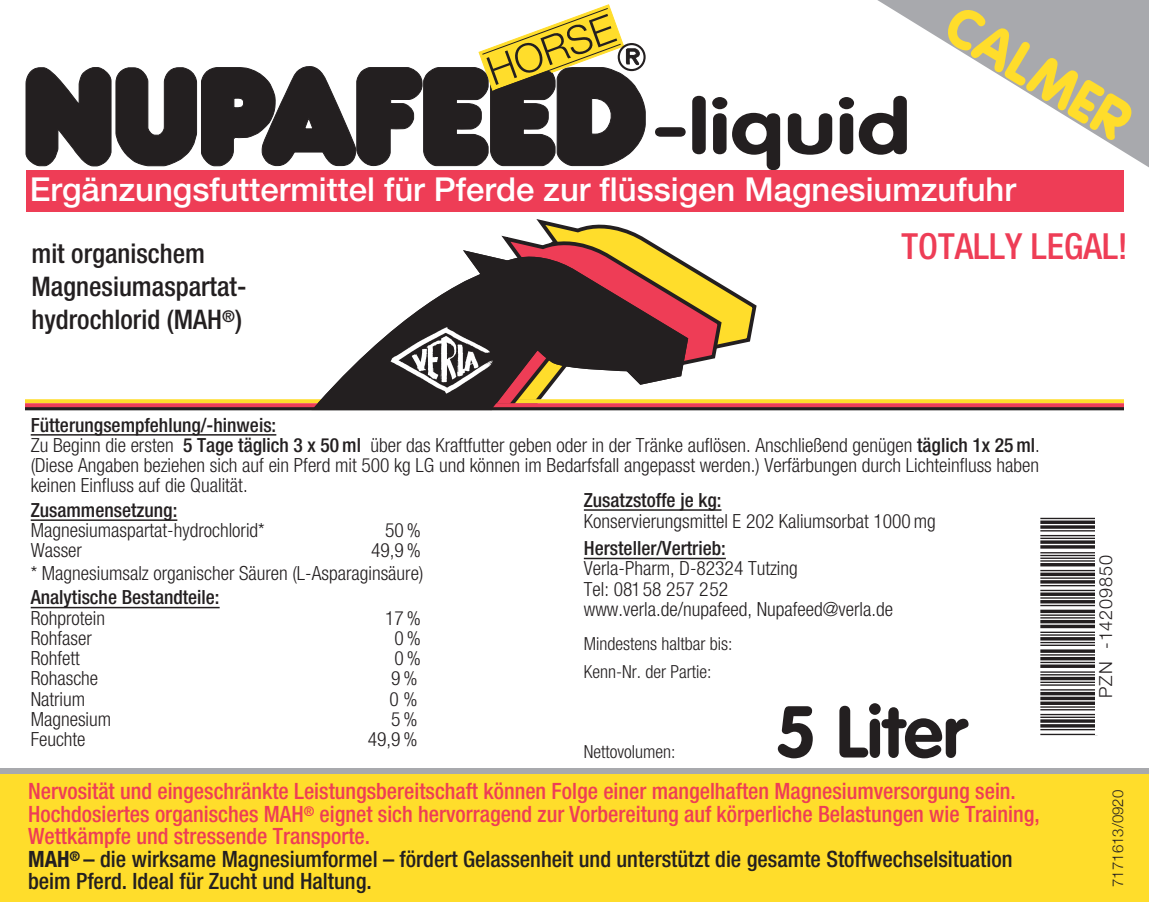
<style>
.page{position:relative;width:1149px;height:902px;background:#fff}
.page>*{position:absolute;margin:0;border:0;box-sizing:border-box;transform-origin:0 0}
.t1{font:700 75.3px "VAG Rounded";color:#231f20;scale:1.24 1}
.t2{font:700 72px "VAG Rounded";color:#231f20}
.t3{font:71.7px "Code PZN";color:#231f20}
.t4{font:500 condensed 36px "Helvetica Neue LT Pro";color:#ee3d56}
.t5{font:500 33px "Helvetica Neue LT Pro";color:#fff}
.t6{font:500 condensed 27px/33px "Helvetica Neue LT Pro";color:#231f20}
.t7{font:500 condensed 22.5px/22.5px "Helvetica Neue LT Pro";color:#ee3d56}
.t8{font:300 condensed 19.5px/20.1px "Helvetica Neue LT Pro";color:#231f20}
.t9{font:500 condensed 19.5px "Helvetica Neue LT Pro";color:#231f20}
.t10{font:300 condensed 18px/27.3px "Helvetica Neue LT Pro";color:#231f20}
.t11{font:300 18px "Helvetica Neue LT Pro";letter-spacing:.05em;color:#231f20}
.t12{font:300 15px "Helvetica Neue";color:#231f20}
.s1{font-weight:500}
.s2{font-weight:700;color:#231f20}
.s3{color:#231f20}
</style>
<div class="page">
<hr style="left:31px;top:434px;width:245px;height:1px;background:#231f20">
<hr style="left:31px;top:519px;width:146px;height:2px;background:#231f20">
<hr style="left:31px;top:606px;width:188px;height:2px;background:#231f20">
<div style="left:0;top:771px;width:1148px;height:130px;background:#ffdd2b"></div>
<div style="left:0;top:768px;width:1148px;height:5px;background:#a8a9ad"></div>
<svg style="left:26px;top:4px;width:619px;height:163px"></svg>
<svg style="left:536px;top:219px;width:221px;height:129px"></svg>
<svg style="left:26px;top:399px;width:1097px;height:4px;background:#ffdf37"></svg>
<svg style="left:26px;top:407px;width:1097px;height:3px;background:#2f2023"></svg>
<svg style="left:501px;top:233px;width:222px;height:176px"></svg>
<svg style="left:26px;top:403px;width:1097px;height:4px;background:#ee475c"></svg>
<svg style="left:309px;top:245px;width:382px;height:166px"></svg>
<div style="left:26px;top:170px;width:1097px;height:42px;background:#ee3d56"></div>
<img style="left:380px;top:319px;width:121px;height:85px">
<svg style="left:877px;top:0;width:271px;height:167px"></svg>
<svg style="left:940px;top:3px;width:195px;height:140px"></svg>
<hr style="left:583px;top:557px;width:142px;height:2px;background:#231f20">
<hr style="left:583px;top:509px;width:138px;height:1px;background:#231f20">
<h1 class="t1" style="left:652px;top:83px;width:210px">-liquid</h1>
<h3 class="t5" style="left:30px;top:169px;width:987px">Ergänzungsfuttermittel für Pferde zur flüssigen Magnesiumzufuhr</h3>
<h3 class="t6" style="left:31px;top:237px;width:216px">mit organischem<br>Magnesiumaspartat&shy;hydrochlorid (MAH<sup>®</sup>)</h3>
<h3 class="t4" style="left:901px;top:225px;width:228px">TOTALLY LEGAL!</h3>
<p class="t8" style="left:31px;top:414px;width:1010px"><span class="s1">Fütterungsempfehlung/-hinweis:<br></span>Zu Beginn die ersten <span class="s1">5 Tage täglich 3 x 50 ml</span> über das Kraftfutter geben oder in der Tränke auflösen. Anschließend genügen <span class="s1">täglich 1x 25 ml</span>. (Diese Angaben beziehen sich auf ein Pferd mit 500 kg LG und können im Bedarfsfall angepasst werden.) Verfärbungen durch Lichteinfluss haben keinen Einfluss auf die Qualität.</p>
<p class="t9" style="left:31px;top:498px;width:148px">Zusammensetzung:</p>
<p class="t8" style="left:31px;top:520px;width:235px">Magnesiumaspartat-hydrochlorid*</p>
<p class="t8" style="left:385px;top:520px;width:37px">50%</p>
<p class="t8" style="left:31px;top:540px;width:53px">Wasser</p>
<p class="t9" style="left:583px;top:488px;width:139px">Zusatzstoffe je kg:</p>
<p class="t8" style="left:583px;top:510px;width:353px">Konservierungsmittel E 202 Kaliumsorbat 1000 mg</p>
<h3 class="t3" style="left:1040px;top:735px;width:220px;rotate:-90deg">+-14209850+</h3>
<p class="t9" style="left:583px;top:536px;width:143px">Hersteller/Vertrieb:</p>
<p class="t8" style="left:583px;top:558px;width:310px">Verla-Pharm, D-82324 Tutzing<br>Tel: 08158 257 252 www.verla.de/nupafeed, Nupafeed@verla.de</p>
<p class="t8" style="left:31px;top:539px;width:394px;line-height:22.5px;text-align:right">49,9 %<br>* Magnesiumsalz organischer Säuren (L-Asparaginsäure)</p>
<p class="t9" style="left:31px;top:585px;width:190px">Analytische Bestandteile:</p>
<p class="t8" style="left:31px;top:607px;width:76px">Rohprotein</p>
<p class="t8" style="left:385px;top:607px;width:37px">17%</p>
<p class="t8" style="left:31px;top:627px;width:63px">Rohfaser</p>
<p class="t8" style="left:394px;top:627px;width:28px">0%</p>
<p class="t8" style="left:31px;top:648px;width:51px">Rohfett</p>
<p class="t8" style="left:394px;top:648px;width:28px">0%</p>
<p class="t8" style="left:31px;top:668px;width:69px">Rohasche</p>
<p class="t8" style="left:391px;top:668px;width:28px">9%</p>
<p class="t8" style="left:31px;top:688px;width:56px">Natrium</p>
<p class="t8" style="left:389px;top:688px;width:30px">0 %</p>
<p class="t8" style="left:31px;top:708px;width:82px">Magnesium</p>
<p class="t8" style="left:391px;top:708px;width:28px">5%</p>
<p class="t8" style="left:31px;top:729px;width:56px">Feuchte</p>
<p class="t8" style="left:367px;top:729px;width:51px">49,9 %</p>
<p class="t11" style="left:1094px;top:697px;width:144px;rotate:-90deg">PZN -14209850</p>
<p class="t10" style="left:583px;top:630px;width:150px">Mindestens haltbar bis:<br>Kenn-Nr. der Partie:</p>
<h2 class="t2" style="left:775px;top:689px;width:193px">5 Liter</h2>
<p class="t10" style="left:583px;top:737px;width:93px">Nettovolumen:</p>
<p class="t7" style="left:28px;top:779px;width:1012px">Nervosität und eingeschränkte Leistungsbereitschaft können Folge einer mangelhaften Magnesiumversorgung sein.<br>Hochdosiertes organisches MAH<sup>®</sup> eignet sich hervorragend zur Vorbereitung auf körperliche Belastungen wie Training, Wettkämpfe und stressende Transporte.<br><span class="s2">MAH</span><sup>®</sup> <span class="s3">– die wirksame Magnesiumformel – fördert Gelassenheit und unterstützt die gesamte Stoffwechselsituation beim Pferd. Ideal für Zucht und Haltung.</span></p>
<p class="t12" style="left:1105px;top:886px;width:98px;rotate:-90deg">7171613/0920</p>
</div>
